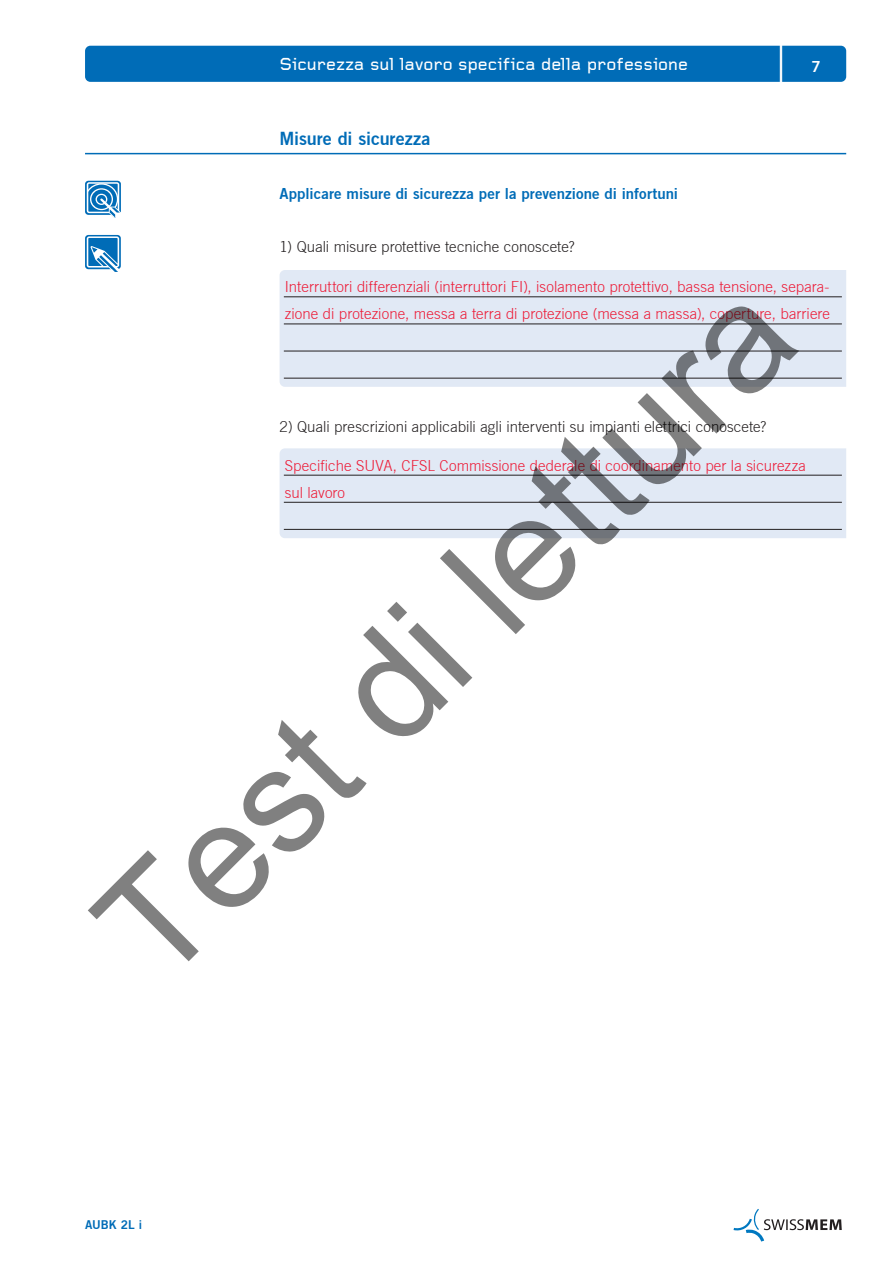
<style>
.page{position:relative;width:893px;height:1263px;background:#fff}
.page>*{position:absolute;margin:0;border:0;box-sizing:border-box;transform-origin:0 0}
.t1{font:150px "Arial";color:rgb(0 0 0/.5)}
.t2{font:500 18px "Foundry Gridnik";color:#fff}
.t3{font:18px "Trade Gothic Bold Two";letter-spacing:-.005em;color:#006cb7}
.t4{font:300 15px/27.2px "Trade Gothic";letter-spacing:.005em;color:#ed1a36}
.t5{font:300 15px "Trade Gothic";letter-spacing:.005em;color:#231f20}
.t6{font:15px "Trade Gothic Bold Two";letter-spacing:.005em;color:#006cb7}
.t7{font:15px "Trade Gothic Bold Two";color:#fff}
.t8{font:12px "Trade Gothic Bold Two";color:#006cb7}
</style>
<div class="page">
<div style="left:85px;top:46px;width:761px;height:36px;background:#006cb7;border-radius:5px"></div>
<hr style="left:85px;top:153px;width:761px;height:1px;background:#006cb7">
<div style="left:780px;top:36px;width:2px;height:55px;background:#fff;border:1px solid #fff"></div>
<svg style="left:733px;top:1209px;width:109px;height:32px"></svg>
<div style="left:280px;top:448px;width:566px;height:90px;background:#e1e9f5"></div>
<hr style="left:284px;top:475px;width:558px;height:1px;background:#231f20">
<hr style="left:284px;top:502px;width:558px;height:1px;background:#231f20">
<hr style="left:284px;top:529px;width:558px;height:1px;background:#231f20">
<div style="left:280px;top:270px;width:566px;height:117px;background:#e1e9f5"></div>
<hr style="left:284px;top:297px;width:558px;height:1px;background:#231f20">
<hr style="left:284px;top:324px;width:558px;height:1px;background:#231f20">
<hr style="left:284px;top:351px;width:558px;height:1px;background:#231f20">
<hr style="left:284px;top:378px;width:558px;height:1px;background:#231f20">
<svg style="left:85px;top:235px;width:36px;height:37px"></svg>
<svg style="left:85px;top:181px;width:36px;height:37px"></svg>
<p class="t2" style="left:280px;top:54px;width:410px">Sicurezza sul lavoro specifica della professione</p>
<p class="t3" style="left:280px;top:127px;width:152px">Misure di sicurezza</p>
<p class="t6" style="left:280px;top:184px;width:400px">Applicare misure di sicurezza per la prevenzione di infortuni</p>
<p class="t5" style="left:280px;top:238px;width:296px">1) Quali misure protettive tecniche conoscete?</p>
<p class="t7" style="left:811px;top:58px;width:11px">7</p>
<p class="t4" style="left:285px;top:273px;width:547px">Interruttori differenziali (interruttori FI), isolamento protettivo, bassa tensione, separa&shy;zione di protezione, messa a terra di protezione (messa a massa), coperture, barriere</p>
<h1 class="t1" style="left:51px;top:878px;width:910px;rotate:-45deg">Test di lettura</h1>
<p class="t5" style="left:280px;top:418px;width:488px">2) Quali prescrizioni applicabili agli interventi su impianti elettrici conoscete?</p>
<p class="t4" style="left:285px;top:451px;width:523px">Specifiche SUVA, CFSL Commissione dederale di coordinamento per la sicurezza sul lavoro</p>
<p class="t4" style="left:285px;top:452px;width:283px">Controllo delle prescrizioni; confronto nomin</p>
<p class="t4" style="left:586px;top:452px;width:56px">/effettivo</p>
<p class="t8" style="left:85px;top:1217px;width:59px">AUBK 2L i</p>
<p class="t8" style="left:132px;top:1217px;width:5px">i</p>
</div>
